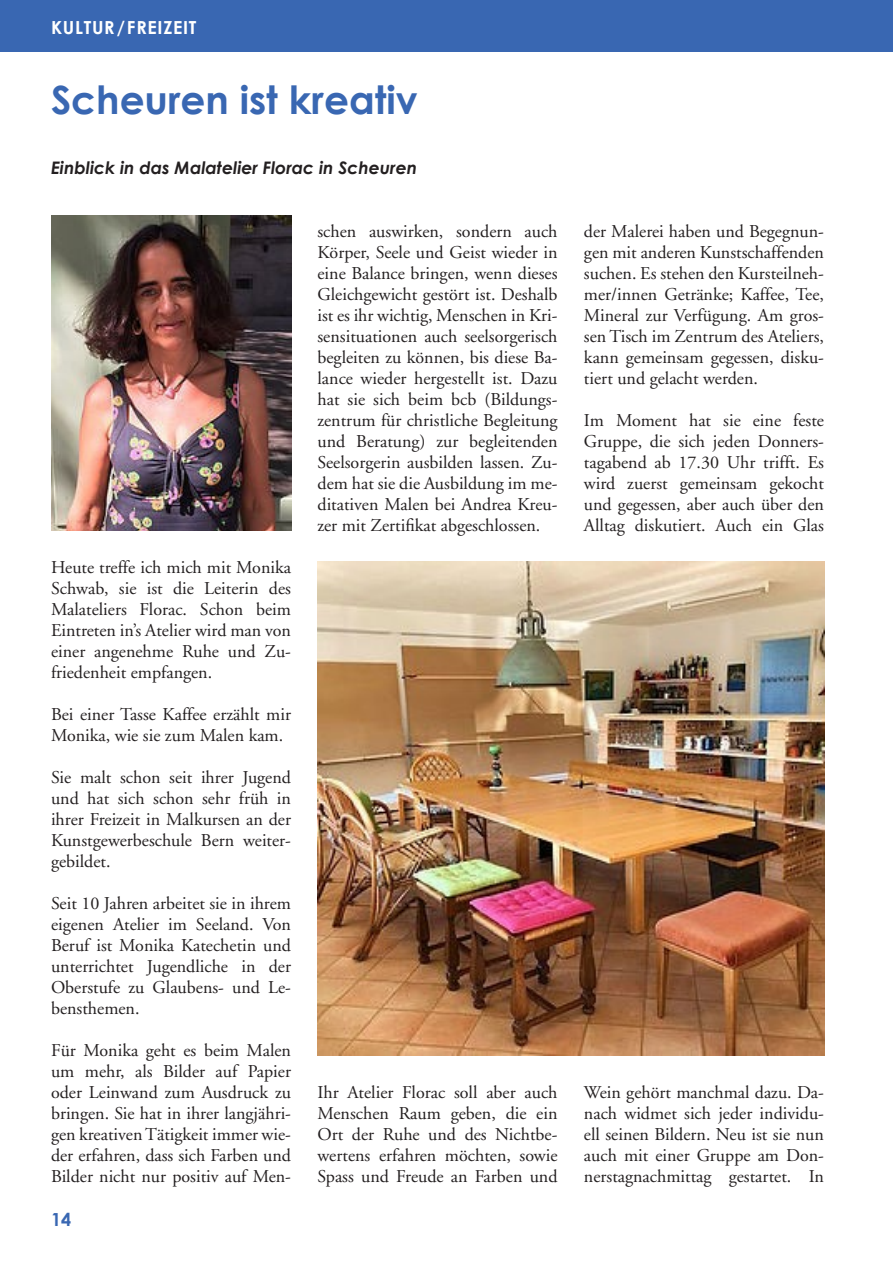
<style>
.page{position:relative;width:893px;height:1263px;background:#fff}
.page>*{position:absolute;margin:0;border:0;box-sizing:border-box;transform-origin:0 0}
.t1{font:700 39px "Century Gothic";color:#3967b2}
.t2{font:18px/21px "Adobe Garamond";color:#231f20;text-align:justify}
.t3{font:700 18px "Century Gothic";letter-spacing:.04em;color:#fff}
.t4{font:700 18px "Century Gothic";color:#3967b2}
.t5{font:italic 700 17.25px "Century Gothic";color:#231f20}
</style>
<div class="page">
<img style="left:51px;top:216px;width:241px;height:315px">
<div style="left:0;top:0;width:893px;height:51px;background:#3967b2"></div>
<img style="left:317px;top:562px;width:508px;height:494px">
<p class="t3" style="left:51px;top:16px;width:147px">KULTUR/FREIZEIT</p>
<h1 class="t1" style="left:51px;top:76px;width:368px">Scheuren ist kreativ</h1>
<p class="t5" style="left:51px;top:156px;width:368px">Einblick in das Malatelier Florac in Scheuren</p>
<p class="t2" style="left:51px;top:557px;width:242px">Heute treffe ich mich mit Monika Schwab, sie ist die Leiterin des Malateliers Florac. Schon beim Eintreten in’s Atelier wird man von einer angenehme Ruhe und Zu&shy;friedenheit empfangen.</p>
<p class="t2" style="left:51px;top:704px;width:242px">Bei einer Tasse Kaffee erzählt mir<br>Monika, wie sie zum Malen kam.</p>
<p class="t2" style="left:51px;top:767px;width:242px">Sie malt schon seit ihrer Jugend und hat sich schon sehr früh in ihrer Freizeit in Malkursen an der Kunstgewerbeschule Bern weiter&shy;gebildet.</p>
<p class="t2" style="left:51px;top:893px;width:242px">Seit 10 Jahren arbeitet sie in ihrem eigenen Atelier im Seeland. Von Beruf ist Monika Katechetin und unterrichtet Jugendliche in der Oberstufe zu Glaubens- und Le&shy;bensthemen.</p>
<p class="t2" style="left:51px;top:1040px;width:242px">Für Monika geht es beim Malen um mehr, als Bilder auf Papier oder Leinwand zum Ausdruck zu bringen. Sie hat in ihrer langjähri&shy;gen kreativen Tätigkeit immer wie&shy;der erfahren, dass sich Farben und Bilder nicht nur positiv auf Men-</p>
<p class="t4" style="left:51px;top:1208px;width:22px">14</p>
<p class="t2" style="left:317px;top:221px;width:242px">schen auswirken, sondern auch Körper, Seele und Geist wieder in eine Balance bringen, wenn dieses Gleichgewicht gestört ist. Deshalb ist es ihr wichtig, Menschen in Kri&shy;sensituationen auch seelsorgerisch begleiten zu können, bis diese Ba&shy;lance wieder hergestellt ist. Dazu hat sie sich beim bcb (Bildungs&shy;zentrum für christliche Begleitung und Beratung) zur begleitenden Seelsorgerin ausbilden lassen. Zu&shy;dem hat sie die Ausbildung im me&shy;ditativen Malen bei Andrea Kreu&shy;zer mit Zertifikat abgeschlossen.</p>
<p class="t2" style="left:317px;top:1082px;width:241px">Ihr Atelier Florac soll aber auch Menschen Raum geben, die ein Ort der Ruhe und des Nichtbe&shy;wertens erfahren möchten, sowie Spass und Freude an Farben und</p>
<p class="t2" style="left:584px;top:221px;width:242px">der Malerei haben und Begegnun&shy;gen mit anderen Kunstschaffenden suchen. Es stehen den Kursteilneh&shy;mer/innen Getränke; Kaffee, Tee, Mineral zur Verfügung. Am gros&shy;sen Tisch im Zentrum des Ateliers, kann gemeinsam gegessen, disku&shy;tiert und gelacht werden.</p>
<p class="t2" style="left:584px;top:410px;width:242px">Im Moment hat sie eine feste Gruppe, die sich jeden Donners&shy;tagabend ab 17.30 Uhr trifft. Es wird zuerst gemeinsam gekocht und gegessen, aber auch über den Alltag diskutiert. Auch ein Glas</p>
<p class="t2" style="left:584px;top:1082px;width:242px">Wein gehört manchmal dazu. Da&shy;nach widmet sich jeder individu&shy;ell seinen Bildern. Neu ist sie nun auch mit einer Gruppe am Don&shy;nerstagnachmittag gestartet. In</p>
</div>
